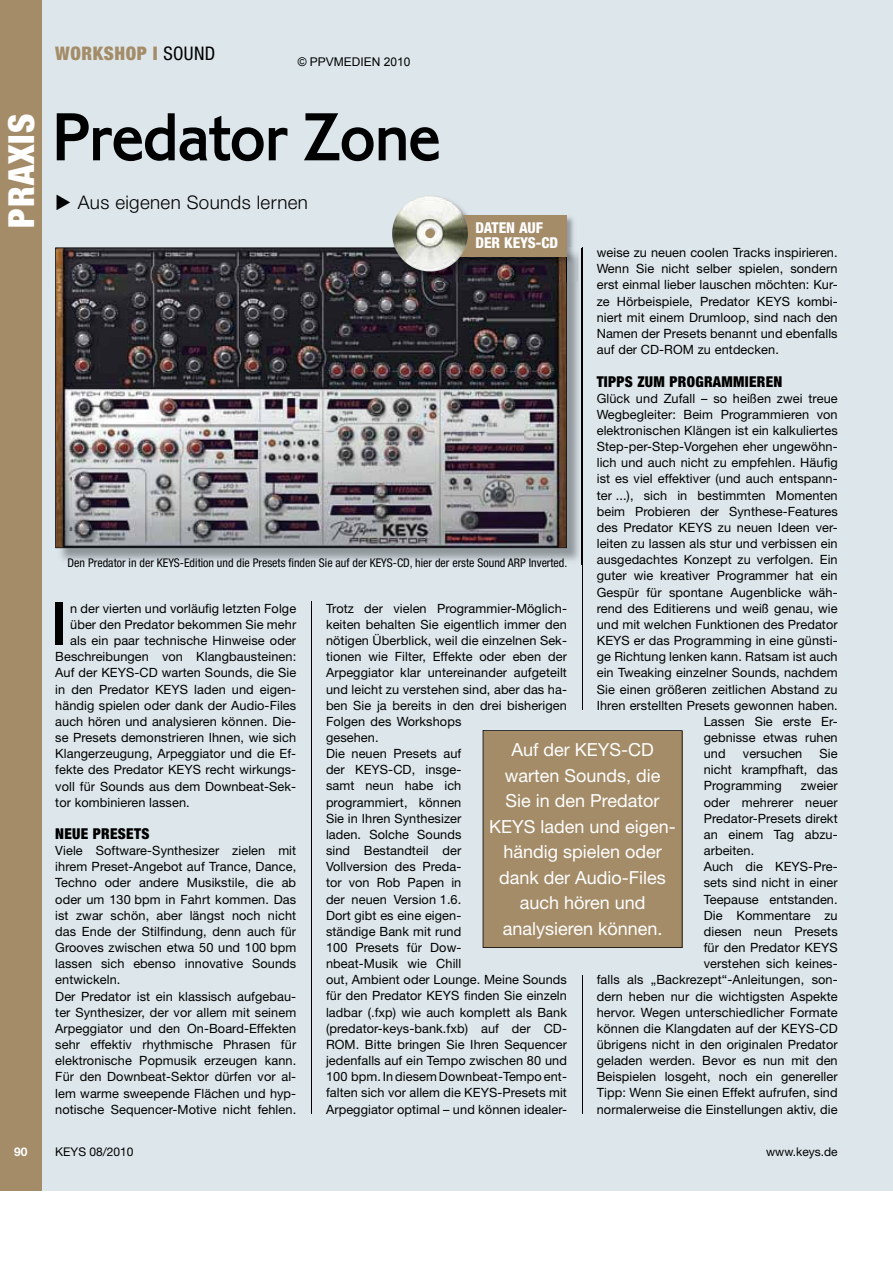
<style>
.page{position:relative;width:893px;height:1263px;background:#fff}
.page>*{position:absolute;margin:0;border:0;box-sizing:border-box;transform-origin:0 0}
.t1{font:500 70.5px "Corinthian Std";letter-spacing:-.025em;color:#000}
.t2{font:500 63.3px "Corinthian Std";color:#000}
.t3{font:900 condensed 36px "Helvetica Neue LT Std";color:#fff}
.t4{font:300 18.75px "Helvetica Neue LT Std";letter-spacing:.02em;color:#000}
.t5{font:900 condensed 18.75px "Helvetica Neue LT Std";letter-spacing:.03em;color:#a48c68}
.t6{font:18px/25.5px "Helvetica Neue LT Std";color:#fff;text-align:center}
.t7{font:900 condensed 15px "Helvetica Neue LT Std";letter-spacing:.02em;color:#000}
.t8{font:800 condensed 15px/15px "Helvetica Neue LT Std";color:#fff}
.t9{font:12.75px/16.2px "Helvetica Neue LT Std";letter-spacing:.005em;color:#000}
.t10{font:condensed 12px "Helvetica Neue LT Std";color:#000}
.t11{font:12px "Helvetica Neue LT Std";color:#000}
.t12{font:12px "Arial";color:#000}
.t13{font:700 12px "Helvetica Neue LT Std";color:#fff}
.s1{font-weight:400;color:#000}
</style>
<div class="page">
<div style="left:0;top:0;width:893px;height:1191px;background:#dde7eb"></div>
<div style="left:0;top:0;width:41px;height:1191px;background:#a48c68"></div>
<hr style="left:582px;top:247px;width:1px;height:463px;background:#000">
<hr style="left:311px;top:602px;width:1px;height:512px;background:#000">
<hr style="left:582px;top:975px;width:1px;height:139px;background:#000">
<img style="left:56px;top:248px;width:526px;height:317px">
<img style="left:55px;top:247px;width:512px;height:301px">
<div style="left:483px;top:730px;width:199px;height:218px;background:#a48c68"></div>
<img style="left:391px;top:195px;width:186px;height:87px">
<img style="left:391px;top:247px;width:177px;height:34px">
<div style="left:422px;top:215px;width:145px;height:41px;background:#a48c68"></div>
<img style="left:392px;top:196px;width:78px;height:77px">
<h3 class="t3" style="left:-1px;top:227px;width:115px;rotate:-90deg">PRAXIS</h3>
<p class="t13" style="left:14px;top:1144px;width:15px">90</p>
<h3 class="t5" style="left:55px;top:42px;width:161px">WORKSHOP I <span class="s1">sound</span></h3>
<p class="t12" style="left:298px;top:54px;width:114px">© PPVMEDIEN 2010</p>
<h1 class="t1" style="left:52px;top:96px;width:391px">Predator Zone</h1>
<h3 class="t4" style="left:55px;top:191px;width:254px">◆ Aus eigenen Sounds lernen</h3>
<p class="t8" style="left:475px;top:220px;width:84px">DATEN AUF<br>DER KEYS-CD</p>
<p class="t9" style="left:597px;top:244px;width:242px;text-align:justify">weise zu neuen coolen Tracks inspirieren.<br>Wenn Sie nicht selber spielen, sondern erst einmal lieber lauschen möchten: Kur&shy;ze Hörbeispiele, Predator KEYS kombi&shy;niert mit einem Drumloop, sind nach den Namen der Presets benannt und ebenfalls auf der CD-ROM zu entdecken.</p>
<p class="t7" style="left:597px;top:372px;width:187px">TIPPS ZUM PROGRAMMIEREN</p>
<p class="t9" style="left:597px;top:390px;width:242px">Glück und Zufall – so heißen zwei treue</p>
<p class="t9" style="left:597px;top:406px;width:242px">Wegbegleiter: Beim Programmieren von</p>
<p class="t9" style="left:597px;top:422px;width:242px">elektronischen Klängen ist ein kalkuliertes</p>
<p class="t9" style="left:597px;top:438px;width:242px">Step-per-Step-Vorgehen eher ungewöhn-</p>
<p class="t9" style="left:597px;top:454px;width:242px">lich und auch nicht zu empfehlen. Häufig</p>
<p class="t9" style="left:597px;top:471px;width:242px">ist es viel effektiver (und auch entspann-</p>
<p class="t9" style="left:597px;top:487px;width:242px">ter ...), sich in bestimmten Momenten</p>
<p class="t9" style="left:597px;top:503px;width:242px">beim Probieren der Synthese-Features</p>
<p class="t9" style="left:597px;top:519px;width:242px">des Predator KEYS zu neuen Ideen ver-</p>
<p class="t9" style="left:597px;top:535px;width:242px">leiten zu lassen als stur und verbissen ein</p>
<p class="t9" style="left:597px;top:551px;width:242px">ausgedachtes Konzept zu verfolgen. Ein</p>
<p class="t9" style="left:597px;top:568px;width:242px">guter wie kreativer Programmer hat ein</p>
<p class="t9" style="left:597px;top:584px;width:242px">Gespür für spontane Augenblicke wäh-</p>
<p class="t9" style="left:597px;top:600px;width:242px">rend des Editierens und weiß genau, wie</p>
<p class="t9" style="left:597px;top:616px;width:242px">und mit welchen Funktionen des Predator</p>
<p class="t9" style="left:597px;top:632px;width:242px">KEYS er das Programming in eine günsti-</p>
<p class="t9" style="left:597px;top:648px;width:242px">ge Richtung lenken kann. Ratsam ist auch</p>
<p class="t9" style="left:597px;top:664px;width:242px">ein Tweaking einzelner Sounds, nachdem</p>
<p class="t9" style="left:597px;top:681px;width:242px">Sie einen größeren zeitlichen Abstand zu</p>
<p class="t9" style="left:597px;top:697px;width:242px">Ihren erstellten Presets gewonnen haben.</p>
<p class="t9" style="left:704px;top:713px;width:135px">Lassen Sie erste Er-</p>
<p class="t9" style="left:704px;top:729px;width:135px">gebnisse etwas ruhen</p>
<p class="t9" style="left:704px;top:745px;width:23px">und</p>
<p class="t9" style="left:743px;top:745px;width:61px">versuchen</p>
<p class="t10" style="left:68px;top:556px;width:501px">den Predator in der KEYs-Edition und die Presets finden sie auf der KEYs-Cd, hier der erste sound ARP Inverted.</p>
<h2 class="t2" style="left:51px;top:587px;width:18px">I</h2>
<p class="t9" style="left:70px;top:600px;width:227px">n der vierten und vorläufig letzten Folge</p>
<p class="t9" style="left:326px;top:600px;width:242px">Trotz der vielen Programmier-Möglich&shy;keiten behalten Sie eigentlich immer den nötigen Überblick, weil die einzelnen Sek&shy;tionen wie Filter, Effekte oder eben der<br>Arpeggiator klar untereinander aufgeteilt und leicht zu verstehen sind, aber das ha&shy;ben Sie ja bereits in den drei bisherigen<br>Folgen des Workshops<br>gesehen.<br>Die neuen Presets auf<br>der KEYS-CD, insge-<br>samt neun habe ich<br>programmiert, können<br>Sie in Ihren Synthesizer<br>laden. Solche Sounds<br>sind Bestandteil der<br>Vollversion des Preda-<br>tor von Rob Papen in<br>der neuen Version 1.6.<br>Dort gibt es eine eigen-<br>ständige Bank mit rund<br>100 Presets für Dow-<br>nbeat-Musik wie Chill<br>out, Ambient oder Lounge. Meine Sounds für den Predator KEYS finden Sie einzeln ladbar (.fxp) wie auch komplett als Bank (predator-keys-bank.fxb) auf der CD-<br>ROM. Bitte bringen Sie Ihren Sequencer jedenfalls auf ein Tempo zwischen 80 und<br>100 bpm. In diesem Downbeat-Tempo ent&shy;falten sich vor allem die KEYS-Presets mit<br>Arpeggiator optimal – und können idealer-</p>
<p class="t9" style="left:70px;top:616px;width:228px">über den Predator bekommen Sie mehr</p>
<p class="t9" style="left:70px;top:632px;width:227px">als ein paar technische Hinweise oder</p>
<p class="t9" style="left:55px;top:648px;width:242px">Beschreibungen von Klangbausteinen:</p>
<p class="t9" style="left:55px;top:665px;width:242px">Auf der KEYS-CD warten Sounds, die Sie</p>
<p class="t9" style="left:55px;top:681px;width:242px">in den Predator KEYS laden und eigen-</p>
<p class="t9" style="left:55px;top:697px;width:242px">händig spielen oder dank der Audio-Files</p>
<p class="t9" style="left:55px;top:713px;width:242px">auch hören und analysieren können. Die-</p>
<p class="t9" style="left:55px;top:729px;width:242px">se Presets demonstrieren Ihnen, wie sich</p>
<p class="t9" style="left:55px;top:745px;width:242px">Klangerzeugung, Arpeggiator und die Ef-</p>
<p class="t9" style="left:55px;top:761px;width:242px">fekte des Predator KEYS recht wirkungs-</p>
<p class="t9" style="left:55px;top:778px;width:242px">voll für Sounds aus dem Downbeat-Sek-</p>
<p class="t9" style="left:55px;top:794px;width:136px">tor kombinieren lassen.</p>
<p class="t7" style="left:55px;top:824px;width:96px">NEUE PRESETS</p>
<p class="t9" style="left:55px;top:842px;width:242px">Viele Software-Synthesizer zielen mit ihrem Preset-Angebot auf Trance, Dance, Techno oder andere Musikstile, die ab oder um 130 bpm in Fahrt kommen. Das ist zwar schön, aber längst noch nicht das Ende der Stilfindung, denn auch für Grooves zwischen etwa 50 und 100 bpm lassen sich ebenso innovative Sounds entwickeln.<br>Der Predator ist ein klassisch aufgebau&shy;ter Synthesizer, der vor allem mit seinem Arpeggiator und den On-Board-Effekten sehr effektiv rhythmische Phrasen für elektronische Popmusik erzeugen kann.<br>Für den Downbeat-Sektor dürfen vor al&shy;lem warme sweepende Flächen und hyp&shy;notische Sequencer-Motive nicht fehlen.</p>
<h3 class="t6" style="left:489px;top:737px;width:188px">Auf der KEYS-CD warten Sounds, die<br>Sie in den Predator<br>KEYS laden und eigen&shy;händig spielen oder dank der Audio-Files auch hören und analysieren können.</h3>
<p class="t9" style="left:704px;top:745px;width:135px;text-align:justify;text-indent:116px">Sie nicht krampfhaft, das Programming</p>
<p class="t9" style="left:801px;top:778px;width:39px">zweier</p>
<p class="t9" style="left:704px;top:794px;width:135px">oder mehrerer neuer</p>
<p class="t9" style="left:704px;top:810px;width:135px">Predator-Presets direkt</p>
<p class="t9" style="left:704px;top:826px;width:135px">an einem Tag abzu-</p>
<p class="t9" style="left:704px;top:842px;width:52px">arbeiten.</p>
<p class="t9" style="left:704px;top:858px;width:135px">Auch die KEYS-Pre-</p>
<p class="t9" style="left:704px;top:874px;width:135px">sets sind nicht in einer</p>
<p class="t9" style="left:704px;top:891px;width:135px">Teepause entstanden.</p>
<p class="t9" style="left:704px;top:907px;width:135px">Die Kommentare zu</p>
<p class="t9" style="left:704px;top:923px;width:135px">diesen neun Presets</p>
<p class="t9" style="left:704px;top:939px;width:135px">für den Predator KEYS</p>
<p class="t9" style="left:704px;top:955px;width:135px">verstehen sich keines-</p>
<p class="t9" style="left:597px;top:971px;width:242px">falls als „Backrezept“-Anleitungen, son-</p>
<p class="t9" style="left:597px;top:988px;width:242px">dern heben nur die wichtigsten Aspekte</p>
<p class="t9" style="left:597px;top:1004px;width:242px">hervor. Wegen unterschiedlicher Formate</p>
<p class="t9" style="left:597px;top:1020px;width:242px">können die Klangdaten auf der KEYS-CD</p>
<p class="t9" style="left:597px;top:1036px;width:242px">übrigens nicht in den originalen Predator</p>
<p class="t9" style="left:597px;top:1052px;width:242px">geladen werden. Bevor es nun mit den</p>
<p class="t9" style="left:597px;top:1068px;width:242px">Beispielen losgeht, noch ein genereller</p>
<p class="t9" style="left:597px;top:1084px;width:242px">Tipp: Wenn Sie einen Effekt aufrufen, sind</p>
<p class="t9" style="left:597px;top:1101px;width:242px">normalerweise die Einstellungen aktiv, die</p>
<p class="t11" style="left:55px;top:1144px;width:80px">KEYS 08/2010</p>
<p class="t11" style="left:766px;top:1144px;width:73px">www.keys.de</p>
</div>
